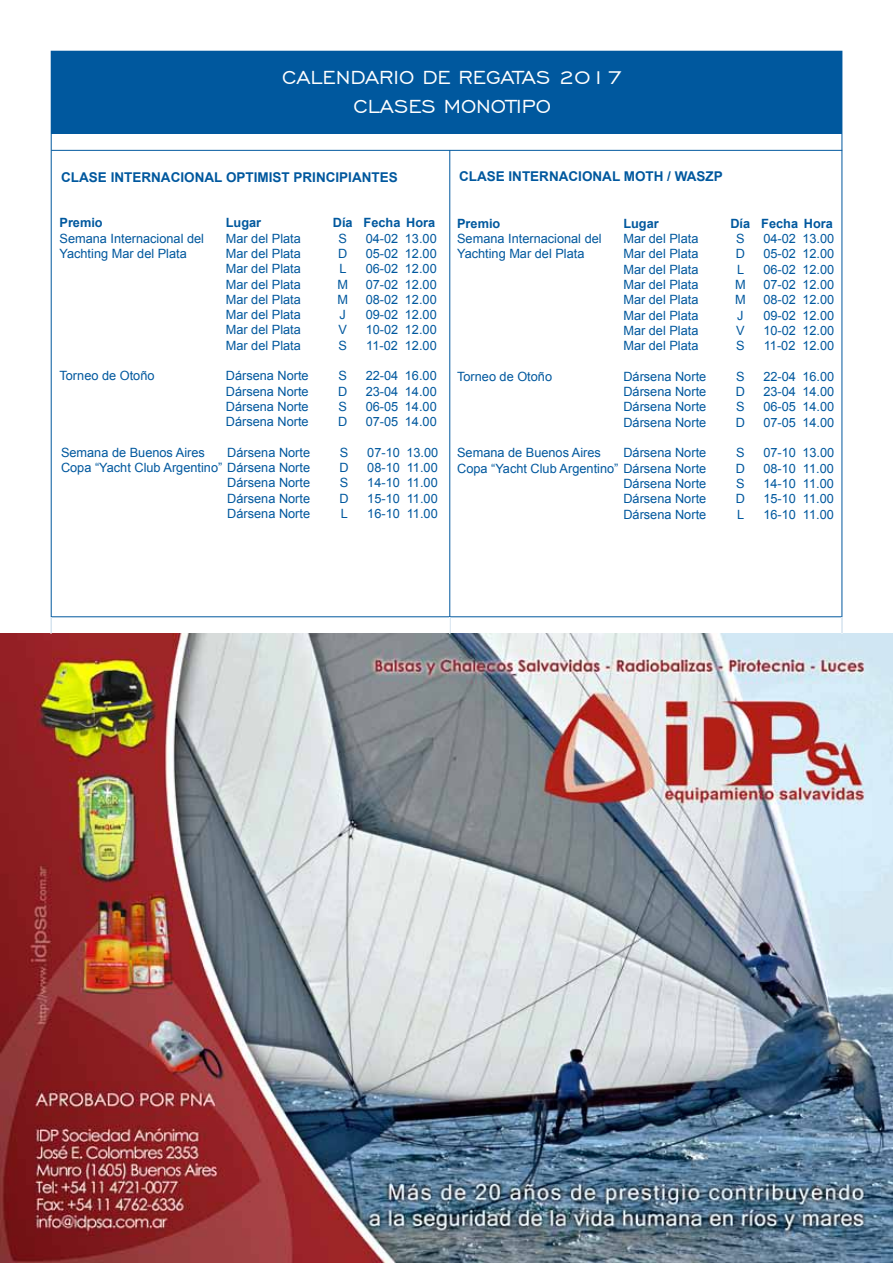
<style>
.page{position:relative;width:893px;height:1263px;background:#fff}
.page>*{position:absolute;margin:0;border:0;box-sizing:border-box;transform-origin:0 0}
.t1{font:24px/28.8px "Engravers Gothic BT";color:#fff;text-align:center}
.t2{font:700 13.5px "Arial";color:#00589e}
.t3{font:12.75px/15.3px "Arial";color:#00589e;text-align:justify}
.t4{font:700 12.75px "Arial";color:#00589e}
</style>
<div class="page">
<div style="left:51px;top:51px;width:791px;height:83px;background:#00589e"></div>
<hr style="left:449px;top:150px;width:1px;height:1044px;background:#00589e">
<hr style="left:51px;top:150px;width:791px;height:1px;background:#00589e">
<img style="left:0;top:634px;width:893px;height:629px">
<hr style="left:51px;top:616px;width:791px;height:1px;background:#00589e">
<svg style="left:50px;top:617px;width:2px;height:17px"></svg>
<svg style="left:841px;top:617px;width:2px;height:17px"></svg>
<svg style="left:449px;top:617px;width:2px;height:17px"></svg>
<h1 class="t1" style="left:282px;top:62px;width:342px">CALENDARIO DE REGATAS 2017<br>CLASES MONOTIPO</h1>
<p class="t2" style="left:61px;top:168px;width:338px">CLASE INTERNACIONAL OPTIMIST PRINCIPIANTES</p>
<p class="t4" style="left:60px;top:214px;width:45px">Premio</p>
<p class="t3" style="left:60px;top:231px;width:146px">Semana Internacional del<br>Yachting Mar del Plata</p>
<p class="t4" style="left:333px;top:214px;width:21px">Día</p>
<p class="t3" style="left:337px;top:231px;width:12px;text-align:left">S<br>D<br>L<br>M<br>M<br>J<br>V<br>S</p>
<p class="t3" style="left:338px;top:368px;width:11px">S D S D</p>
<p class="t4" style="left:364px;top:214px;width:38px">Fecha</p>
<p class="t3" style="left:366px;top:231px;width:34px">04-02<br>05-02<br>06-02<br>07-02<br>08-02<br>09-02<br>10-02<br>11-02</p>
<p class="t3" style="left:366px;top:368px;width:34px">22-04<br>23-04<br>06-05<br>07-05</p>
<p class="t4" style="left:406px;top:214px;width:31px">Hora</p>
<p class="t3" style="left:405px;top:231px;width:33px">13.00<br>12.00<br>12.00<br>12.00<br>12.00<br>12.00<br>12.00<br>12.00</p>
<p class="t3" style="left:405px;top:368px;width:33px">16.00<br>14.00<br>14.00<br>14.00</p>
<p class="t4" style="left:226px;top:214px;width:37px">Lugar</p>
<p class="t3" style="left:226px;top:231px;width:77px">Mar del Plata Mar del Plata Mar del Plata Mar del Plata Mar del Plata Mar del Plata Mar del Plata Mar del Plata</p>
<p class="t3" style="left:226px;top:368px;width:84px">Dársena Norte Dársena Norte Dársena Norte Dársena Norte</p>
<p class="t3" style="left:60px;top:368px;width:96px">Torneo de Otoño</p>
<p class="t3" style="left:61px;top:445px;width:251px">Semana de Buenos Aires<br>Copa “Yacht Club Argentino” Dársena Norte</p>
<p class="t3" style="left:227px;top:445px;width:84px">Dársena Norte</p>
<p class="t3" style="left:227px;top:475px;width:84px">Dársena Norte Dársena Norte Dársena Norte</p>
<p class="t3" style="left:340px;top:445px;width:11px">S D S D L</p>
<p class="t3" style="left:406px;top:445px;width:33px">13.00<br>11.00<br>11.00<br>11.00<br>11.00</p>
<p class="t3" style="left:367px;top:445px;width:34px">07-10<br>08-10<br>14-10<br>15-10<br>16-10</p>
<p class="t2" style="left:459px;top:168px;width:265px">CLASE INTERNACIONAL MOTH / WASZP</p>
<p class="t4" style="left:457px;top:215px;width:45px">Premio</p>
<p class="t3" style="left:457px;top:231px;width:146px">Semana Internacional del<br>Yachting Mar del Plata</p>
<p class="t4" style="left:623px;top:215px;width:37px">Lugar</p>
<p class="t3" style="left:623px;top:231px;width:77px">Mar del Plata Mar del Plata Mar del Plata Mar del Plata Mar del Plata Mar del Plata Mar del Plata Mar del Plata</p>
<p class="t3" style="left:623px;top:369px;width:84px">Dársena Norte Dársena Norte Dársena Norte Dársena Norte</p>
<p class="t3" style="left:623px;top:445px;width:84px">Dársena Norte</p>
<p class="t3" style="left:623px;top:476px;width:84px">Dársena Norte Dársena Norte Dársena Norte</p>
<p class="t3" style="left:457px;top:369px;width:96px">Torneo de Otoño</p>
<p class="t3" style="left:457px;top:445px;width:251px">Semana de Buenos Aires<br>Copa “Yacht Club Argentino” Dársena Norte</p>
<p class="t4" style="left:730px;top:215px;width:21px">Día</p>
<p class="t3" style="left:735px;top:231px;width:12px;text-align:left">S<br>D<br>L<br>M<br>M<br>J<br>V<br>S</p>
<p class="t3" style="left:736px;top:369px;width:11px">S D S D</p>
<p class="t3" style="left:736px;top:445px;width:11px">S D S D L</p>
<p class="t4" style="left:804px;top:215px;width:31px">Hora</p>
<p class="t3" style="left:802px;top:231px;width:33px">13.00<br>12.00<br>12.00<br>12.00<br>12.00<br>12.00<br>12.00<br>12.00</p>
<p class="t3" style="left:802px;top:369px;width:33px">16.00<br>14.00<br>14.00<br>14.00</p>
<p class="t3" style="left:802px;top:445px;width:33px">13.00<br>11.00<br>11.00<br>11.00<br>11.00</p>
<p class="t4" style="left:761px;top:215px;width:38px">Fecha</p>
<p class="t3" style="left:763px;top:231px;width:34px">04-02<br>05-02<br>06-02<br>07-02<br>08-02<br>09-02<br>10-02<br>11-02</p>
<p class="t3" style="left:763px;top:369px;width:34px">22-04<br>23-04<br>06-05<br>07-05</p>
<p class="t3" style="left:763px;top:445px;width:34px">07-10<br>08-10<br>14-10<br>15-10<br>16-10</p>
</div>
